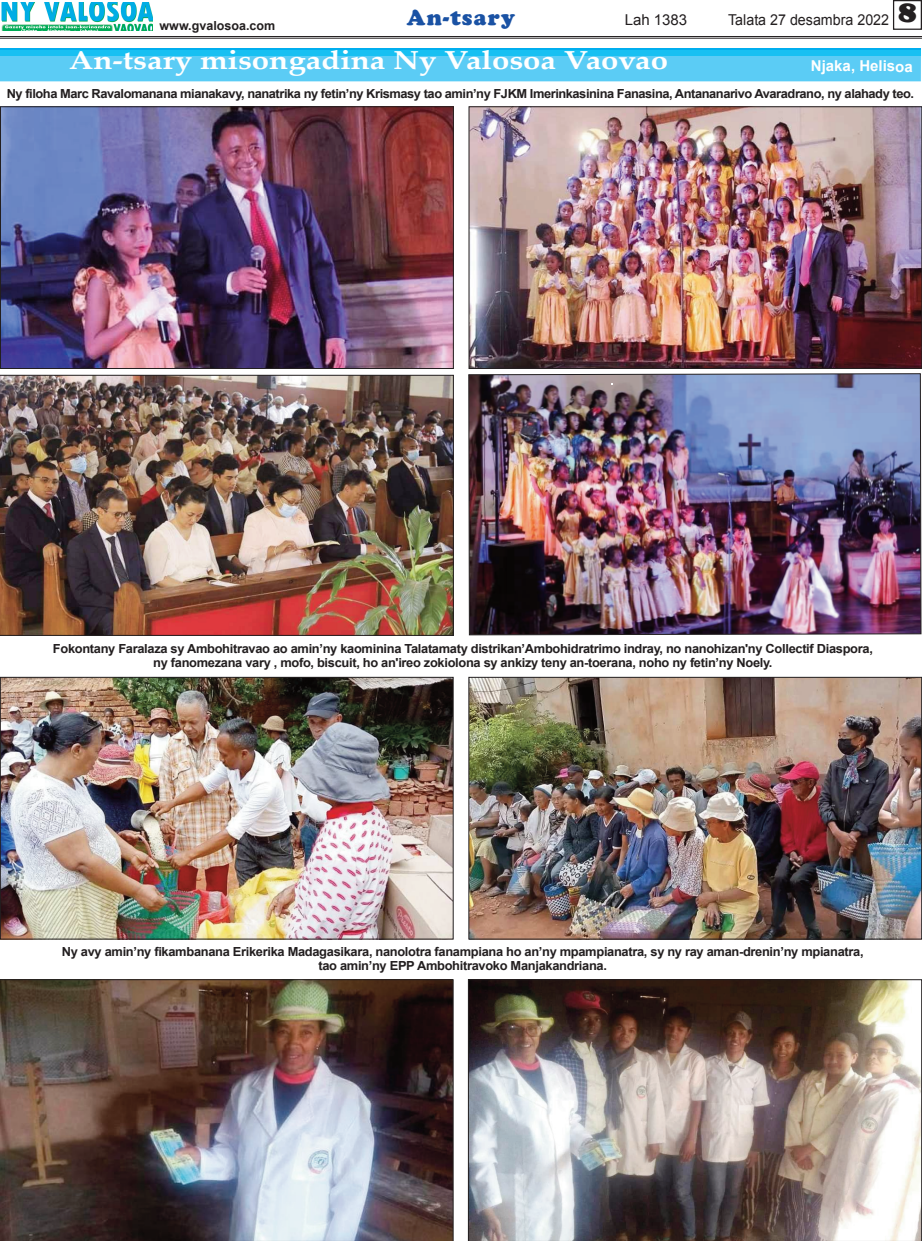
<style>
.page{position:relative;width:922px;height:1241px;background:#fff}
.page>*{position:absolute;margin:0;border:0;box-sizing:border-box;transform-origin:0 0}
.t1{font:700 26px "Palatino Linotype";letter-spacing:-.005em;color:#fff;scale:1.2 1}
.t2{font:900 22.5px "Cooper";letter-spacing:.05em;color:#1a52a4}
.t3{font:15px "Arial";color:#231f20;scale:.95 1}
.t4{font:700 15px "Arial";letter-spacing:-.005em;color:#fff}
.t5{font:15px "Arial";color:#231f20}
.t6{font:700 12.5px/13.8px "Arial";letter-spacing:-.025em;color:#231f20;text-align:center}
.t7{font:700 12.5px "Arial";color:#231f20}
</style>
<div class="page">
<hr style="left:0;top:36px;width:921px;height:1px;background:#231f20">
<hr style="left:0;top:38px;width:921px;height:1px;background:#231f20">
<img style="left:1px;top:2px;width:152px;height:29px">
<div style="left:892px;top:0;width:29px;height:30px;border:1px solid #231f20"></div>
<div style="left:0;top:48px;width:920px;height:8px;background:#00aeef"></div>
<div style="left:0;top:56px;width:920px;height:25px;background:#5bccf5"></div>
<div style="left:0;top:50px;width:920px;height:6px;background:#17c0f2"></div>
<img style="left:468px;top:373px;width:453px;height:262px">
<img style="left:2px;top:108px;width:449px;height:259px">
<div style="left:0;top:106px;width:453px;height:263px;border:1px solid #231f20"></div>
<img style="left:0;top:375px;width:453px;height:260px">
<img style="left:2px;top:679px;width:449px;height:258px">
<div style="left:0;top:677px;width:453px;height:262px;border:1px solid #231f20"></div>
<img style="left:0;top:979px;width:453px;height:261px">
<img style="left:468px;top:979px;width:453px;height:261px">
<img style="left:470px;top:679px;width:449px;height:258px">
<div style="left:468px;top:677px;width:453px;height:262px;border:1px solid #231f20"></div>
<img style="left:470px;top:108px;width:449px;height:259px">
<div style="left:468px;top:106px;width:453px;height:263px;border:1px solid #231f20"></div>
<p class="t7" style="left:159px;top:19px;width:117px">www.gvalosoa.com</p>
<h2 class="t2" style="left:407px;top:4px;width:110px">An-tsary</h2>
<p class="t5" style="left:624px;top:11px;width:64px">Lah 1383</p>
<p class="t3" style="left:728px;top:11px;width:200px">Talata 27 desambra 2022 <sup>8</sup></p>
<h1 class="t1" style="left:69px;top:50px;width:500px">An-tsary misongadina Ny Valosoa Vaovao</h1>
<p class="t4" style="left:810px;top:58px;width:103px">Njaka, Helisoa</p>
<p class="t6" style="left:7px;top:87px;width:908px">Ny filoha Marc Ravalomanana mianakavy, nanatrika ny fetin’ny Krismasy tao amin’ny FJKM Imerinkasinina Fanasina, Antananarivo Avaradrano, ny alahady teo.</p>
<p class="t6" style="left:53px;top:642px;width:821px">Fokontany Faralaza sy Ambohitravao ao amin’ny kaominina Talatamaty distrikan’Ambohidratrimo indray, no nanohizan'ny Collectif Diaspora, ny fanomezana vary , mofo, biscuit, ho an'ireo zokiolona sy ankizy teny an-toerana, noho ny fetin’ny Noely.</p>
<p class="t6" style="left:62px;top:945px;width:803px">Ny avy amin’ny fikambanana Erikerika Madagasikara, nanolotra fanampiana ho an’ny mpampianatra, sy ny ray aman-drenin’ny mpianatra, tao amin’ny EPP Ambohitravoko Manjakandriana.</p>
</div>
